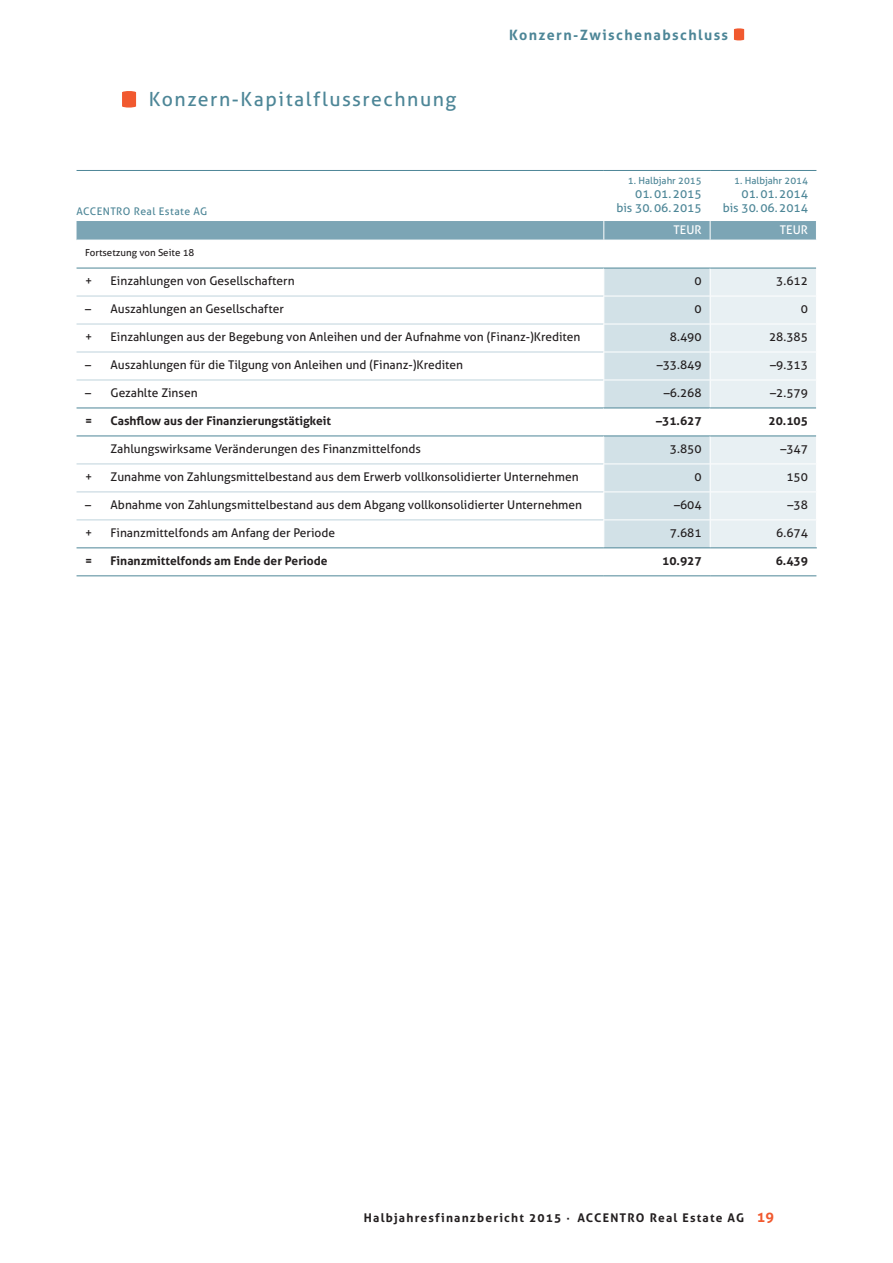
<style>
.page{position:relative;width:893px;height:1263px;background:#fff}
.page>*{position:absolute;margin:0;border:0;box-sizing:border-box;transform-origin:0 0}
.t1{font:19.5px "Aller";letter-spacing:.08em;color:#4d8697}
.t2{font:700 14.25px "Aller";letter-spacing:.1em;color:#4d8697}
.t3{font:12px "Aller";color:#231f20}
.t4{font:700 12px "Aller";color:#231f20}
.t5{font:700 12px "Aller";letter-spacing:.1em;color:#231f20}
.t6{font:12px/14.4px "Aller";color:#4d8697;text-align:right}
.t7{font:12px "Aller";color:#fff}
.t8{font:10.5px "Aller";letter-spacing:.04em;color:#4d8697}
.t9{font:9.75px "Aller";color:#4d8697}
.t10{font:9.75px "Aller";color:#231f20}
.s1{font-size:14.25px;color:#f1592f}
</style>
<div class="page">
<svg style="left:734px;top:28px;width:10px;height:13px"></svg>
<svg style="left:77px;top:548px;width:739px;height:29px"></svg>
<hr style="left:77px;top:170px;width:527px;height:1px;background:#4d8697">
<hr style="left:604px;top:170px;width:106px;height:1px;background:#4d8697">
<hr style="left:710px;top:170px;width:106px;height:1px;background:#4d8697">
<svg style="left:77px;top:221px;width:740px;height:326px"></svg>
<hr style="left:710px;top:519px;width:107px;height:1px;background:#fff">
<hr style="left:77px;top:547px;width:527px;height:1px;background:#4d8697">
<hr style="left:604px;top:547px;width:106px;height:1px;background:#4d8697">
<hr style="left:710px;top:547px;width:107px;height:1px;background:#4d8697">
<hr style="left:77px;top:575px;width:527px;height:1px;background:#4d8697">
<hr style="left:604px;top:575px;width:106px;height:1px;background:#4d8697">
<hr style="left:710px;top:575px;width:106px;height:1px;background:#4d8697">
<svg style="left:122px;top:91px;width:14px;height:17px"></svg>
<h1 class="t1" style="left:149px;top:88px;width:309px">Konzern-Kapitalflussrechnung</h1>
<p class="t8" style="left:77px;top:205px;width:132px">ACCENTRO Real Estate AG</p>
<p class="t2" style="left:509px;top:26px;width:220px">Konzern-Zwischenabschluss</p>
<p class="t9" style="left:628px;top:174px;width:75px">1. Halbjahr 2015</p>
<p class="t6" style="left:616px;top:187px;width:87px">01.01.2015 bis 30.06.2015</p>
<p class="t9" style="left:734px;top:174px;width:75px">1. Halbjahr 2014</p>
<p class="t6" style="left:723px;top:187px;width:87px">01.01.2014 bis 30.06.2014</p>
<p class="t7" style="left:674px;top:223px;width:29px">TEUR</p>
<p class="t7" style="left:780px;top:223px;width:29px">TEUR</p>
<p class="t10" style="left:85px;top:246px;width:111px">Fortsetzung von Seite 18</p>
<p class="t3" style="left:85px;top:274px;width:9px">+</p>
<p class="t3" style="left:111px;top:274px;width:186px">Einzahlungen von Gesellschaftern</p>
<p class="t3" style="left:694px;top:274px;width:9px">0</p>
<p class="t3" style="left:776px;top:274px;width:33px">3.612</p>
<p class="t3" style="left:85px;top:302px;width:200px">– Auszahlungen an Gesellschafter</p>
<p class="t3" style="left:694px;top:302px;width:9px">0</p>
<p class="t3" style="left:801px;top:302px;width:9px">0</p>
<p class="t3" style="left:85px;top:330px;width:9px">+</p>
<p class="t3" style="left:111px;top:330px;width:471px">Einzahlungen aus der Begebung von Anleihen und der Aufnahme von (Finanz-)Krediten</p>
<p class="t3" style="left:670px;top:330px;width:33px">8.490</p>
<p class="t3" style="left:769px;top:330px;width:40px">28.385</p>
<p class="t3" style="left:85px;top:358px;width:380px">– Auszahlungen für die Tilgung von Anleihen und (Finanz-)Krediten</p>
<p class="t3" style="left:657px;top:358px;width:46px">–33.849</p>
<p class="t3" style="left:770px;top:358px;width:39px">–9.313</p>
<p class="t3" style="left:85px;top:386px;width:114px">– Gezahlte Zinsen</p>
<p class="t3" style="left:664px;top:386px;width:39px">–6.268</p>
<p class="t3" style="left:770px;top:386px;width:39px">–2.579</p>
<p class="t4" style="left:85px;top:414px;width:9px">=</p>
<p class="t4" style="left:111px;top:414px;width:222px">Cashflow aus der Finanzierungstätigkeit</p>
<p class="t4" style="left:656px;top:414px;width:47px">–31.627</p>
<p class="t4" style="left:768px;top:414px;width:41px">20.105</p>
<p class="t3" style="left:111px;top:442px;width:312px">Zahlungswirksame Veränderungen des Finanzmittelfonds</p>
<p class="t3" style="left:670px;top:442px;width:33px">3.850</p>
<p class="t3" style="left:780px;top:442px;width:29px">–347</p>
<p class="t3" style="left:85px;top:470px;width:9px">+</p>
<p class="t3" style="left:111px;top:470px;width:470px">Zunahme von Zahlungsmittelbestand aus dem Erwerb vollkonsolidierter Unternehmen</p>
<p class="t3" style="left:694px;top:470px;width:9px">0</p>
<p class="t3" style="left:786px;top:470px;width:23px">150</p>
<p class="t3" style="left:85px;top:498px;width:499px">– Abnahme von Zahlungsmittelbestand aus dem Abgang vollkonsolidierter Unternehmen</p>
<p class="t3" style="left:674px;top:498px;width:29px">–604</p>
<p class="t3" style="left:787px;top:498px;width:22px">–38</p>
<p class="t3" style="left:85px;top:526px;width:9px">+</p>
<p class="t3" style="left:111px;top:526px;width:226px">Finanzmittelfonds am Anfang der Periode</p>
<p class="t3" style="left:670px;top:526px;width:33px">7.681</p>
<p class="t3" style="left:776px;top:526px;width:33px">6.674</p>
<p class="t4" style="left:85px;top:553px;width:9px">=</p>
<p class="t4" style="left:111px;top:553px;width:219px">Finanzmittelfonds am Ende der Periode</p>
<p class="t4" style="left:662px;top:553px;width:41px">10.927</p>
<p class="t4" style="left:776px;top:553px;width:34px">6.439</p>
<p class="t5" style="left:364px;top:1211px;width:412px">Halbjahresfinanzbericht 2015 · ACCENTRO Real Estate AG <span class="s1">19</span></p>
</div>
